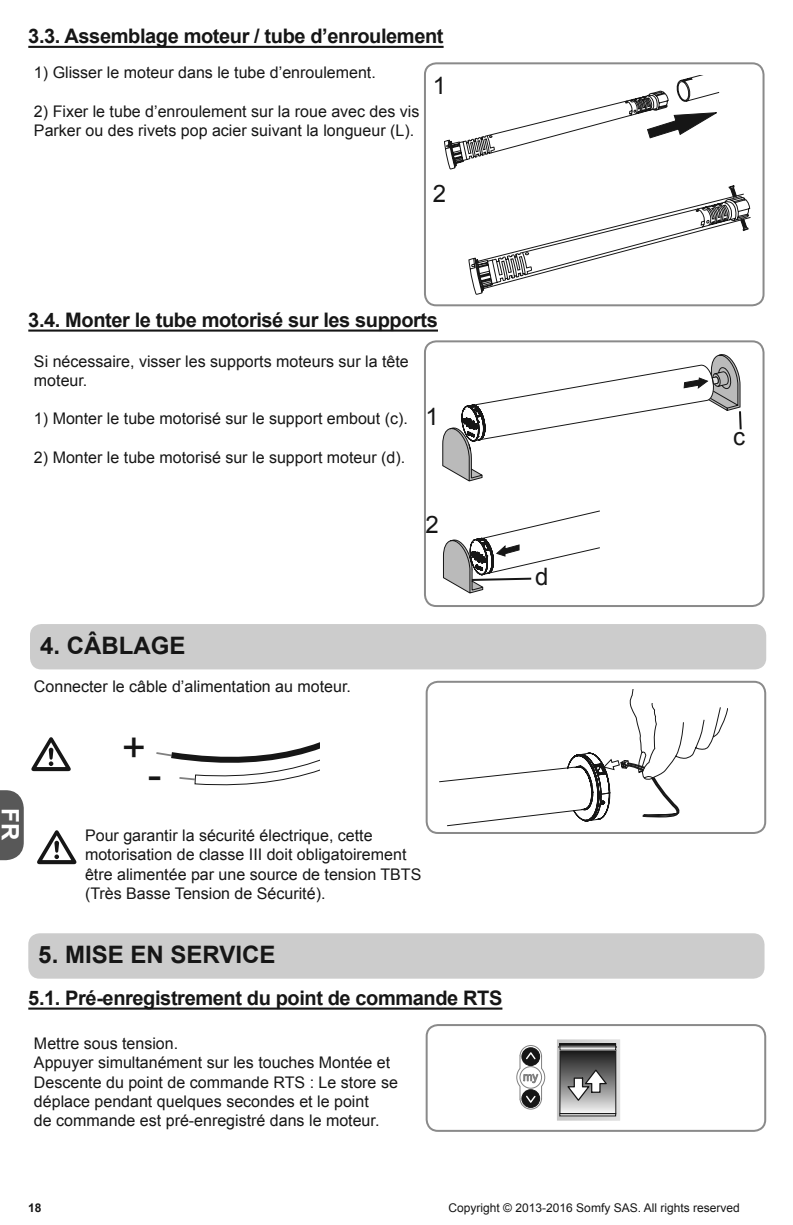
<style>
.page{position:relative;width:793px;height:1225px;background:#fff}
.page>*{position:absolute;margin:0;border:0;box-sizing:border-box;transform-origin:0 0}
.t1{font:41.4px "Arial";color:#161616}
.t2{font:700 24px "Arial";color:#161616}
.t3{font:24px "Arial";color:#161616}
.t4{font:700 24px "Arial";color:#fff}
.t5{font:700 20px "Arial";letter-spacing:-.02em;color:#161616}
.t6{font:16px/19.2px "Arial";color:#161616}
.t7{font:12px "Arial";color:#161616}
.t8{font:700 12px "Arial";color:#161616}
</style>
<div class="page">
<svg style="left:0;top:790px;width:24px;height:70px;background:#666"></svg>
<div style="left:28px;top:933px;width:736px;height:45px;background:#ccc;border-radius:11px"></div>
<svg style="left:31px;top:737px;width:40px;height:34px"></svg>
<div style="left:425px;top:680px;width:340px;height:153px;border:2px solid #8a8a8a;border-radius:11px"></div>
<div style="left:30px;top:624px;width:735px;height:45px;background:#ccc;border-radius:11px"></div>
<svg style="left:37px;top:830px;width:39px;height:33px"></svg>
<div style="left:423px;top:62px;width:341px;height:244px;border:2px solid #8a8a8a;border-radius:11px"></div>
<hr style="left:28px;top:46px;width:415px;height:2px;background:#161616">
<hr style="left:28px;top:329px;width:409px;height:2px;background:#161616">
<div style="left:423px;top:340px;width:341px;height:267px;border:2px solid #8a8a8a;border-radius:11px"></div>
<svg style="left:444px;top:75px;width:274px;height:94px"></svg>
<svg style="left:468px;top:185px;width:283px;height:109px"></svg>
<svg style="left:438px;top:669px;width:289px;height:310px"></svg>
<svg style="left:442px;top:354px;width:300px;height:239px"></svg>
<svg style="left:156px;top:742px;width:163px;height:44px"></svg>
<hr style="left:28px;top:1007px;width:474px;height:2px;background:#161616">
<svg style="left:516px;top:1045px;width:28px;height:64px"></svg>
<svg style="left:557px;top:1039px;width:62px;height:81px;background:#8d8d8d"></svg>
<div style="left:425px;top:1023px;width:340px;height:108px;border:2px solid #8a8a8a;border-radius:11px"></div>
<p class="t5" style="left:28px;top:22px;width:416px">3.3. Assemblage moteur / tube d’enroulement</p>
<p class="t6" style="left:34px;top:63px;width:343px">1) Glisser le moteur dans le tube d’enroulement.</p>
<p class="t6" style="left:34px;top:102px;width:387px">2) Fixer le tube d’enroulement sur la roue avec des vis<br>Parker ou des rivets pop acier suivant la longueur (L).</p>
<h2 class="t3" style="left:432px;top:69px;width:15px">1</h2>
<h2 class="t3" style="left:432px;top:177px;width:15px">2</h2>
<p class="t5" style="left:28px;top:306px;width:411px">3.4. Monter le tube motorisé sur les supports</p>
<p class="t6" style="left:34px;top:351px;width:376px">Si nécessaire, visser les supports moteurs sur la tête moteur.</p>
<p class="t6" style="left:34px;top:409px;width:375px">1) Monter le tube motorisé sur le support embout (c).</p>
<p class="t6" style="left:34px;top:447px;width:372px">2) Monter le tube motorisé sur le support moteur (d).</p>
<h2 class="t3" style="left:425px;top:400px;width:15px">1</h2>
<h2 class="t3" style="left:425px;top:508px;width:15px">2</h2>
<h2 class="t2" style="left:40px;top:629px;width:147px">4. CÂBLAGE</h2>
<p class="t6" style="left:34px;top:677px;width:318px">Connecter le câble d’alimentation au moteur.</p>
<h2 class="t4" style="left:26px;top:807px;width:33px;rotate:90deg">FR</h2>
<h1 class="t1" style="left:122px;top:719px;width:26px">+</h1>
<h1 class="t1" style="left:148px;top:747px;width:15px">-</h1>
<p class="t6" style="left:85px;top:825px;width:337px">Pour garantir la sécurité électrique, cette motorisation de classe III doit obligatoirement être alimentée par une source de tension TBTS (Très Basse Tension de Sécurité).</p>
<h2 class="t2" style="left:38px;top:938px;width:238px">5. MISE EN SERVICE</h2>
<p class="t5" style="left:28px;top:983px;width:475px">5.1. Pré-enregistrement du point de commande RTS</p>
<p class="t6" style="left:34px;top:1033px;width:365px">Mettre sous tension.<br>Appuyer simultanément sur les touches Montée et Descente du point de commande RTS : Le store se déplace pendant quelques secondes et le point<br>de commande est pré-enregistré dans le moteur.</p>
<h2 class="t3" style="left:535px;top:560px;width:15px">d</h2>
<h2 class="t3" style="left:732px;top:420px;width:13px">c</h2>
<p class="t8" style="left:28px;top:1199px;width:15px">18</p>
<p class="t7" style="left:448px;top:1199px;width:292px">Copyright © 2013-2016 Somfy SAS. All rights reserved</p>
</div>
